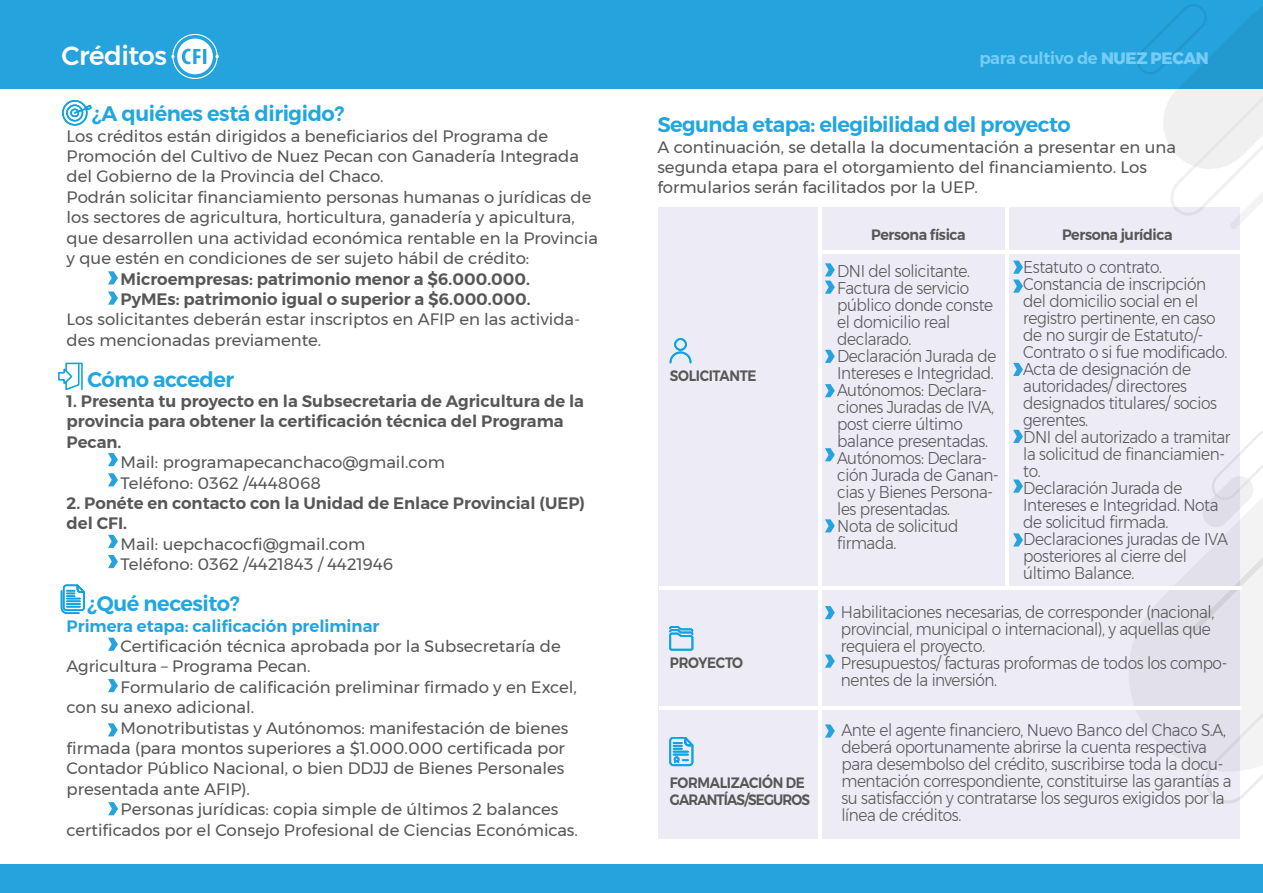
<style>
.page{position:relative;width:1263px;height:893px;background:#fff}
.page>*{position:absolute;margin:0;border:0;box-sizing:border-box;transform-origin:0 0}
.t1{font:500 26.1px "Montserrat";letter-spacing:-.02em;color:#fff}
.t2{font:600 21px "Montserrat";letter-spacing:-.025em;color:#20a7e0}
.t3{font:300 16.95px/17px "Montserrat";letter-spacing:-.025em;color:#575756;scale:.9 1}
.t4{font:16.5px/20.4px "Montserrat";color:#575756}
.t5{font:600 16.5px/20.4px "Montserrat";color:#575756}
.t6{font:600 16.5px "Montserrat";color:#25a3dd}
.t7{font:600 16.5px "Montserrat";letter-spacing:-.02em;color:#75ccf4}
.t8{font:600 15px/17px "Montserrat";letter-spacing:-.065em;color:#575756;scale:.9 1}
.t9{font:600 15px "Montserrat";letter-spacing:-.025em;color:#575756;scale:.95 1}
.t10{font:600 15px "Montserrat";letter-spacing:-.025em;color:#575756;scale:.9 1}
.s1{font-weight:800}
</style>
<div class="page">
<div style="left:659px;top:207px;width:581px;height:631px;background:#edebf6"></div>
<div style="left:0;top:0;width:1263px;height:88px;background:#25a3dd"></div>
<svg style="left:1129px;top:570px;width:62px;height:194px;fill:#e2e0eb"></svg>
<svg style="left:1191px;top:431px;width:72px;height:372px"></svg>
<svg style="left:1137px;top:4px;width:126px;height:225px"></svg>
<svg style="left:58px;top:362px;width:25px;height:29px"></svg>
<div style="left:62px;top:100px;width:26px;height:26px;border:2px solid #0fa4df;border-radius:50%"></div>
<div style="left:66px;top:104px;width:17px;height:17px;border:2px solid #0fa4df;border-radius:50%"></div>
<div style="left:70px;top:108px;width:9px;height:9px;border:2px solid #0fa4df;border-radius:50%"></div>
<svg style="left:73px;top:105px;width:19px;height:10px"></svg>
<svg style="left:60px;top:585px;width:25px;height:29px"></svg>
<svg style="left:171px;top:34px;width:48px;height:45px"></svg>
<div style="left:0;top:864px;width:1263px;height:29px;background:#25a3dd"></div>
<div style="left:674px;top:338px;width:13px;height:13px;border:2px solid #0fa4df;border-radius:50%"></div>
<svg style="left:670px;top:351px;width:22px;height:13px"></svg>
<svg style="left:670px;top:626px;width:24px;height:25px"></svg>
<svg style="left:670px;top:737px;width:24px;height:30px"></svg>
<hr style="left:818px;top:206px;width:4px;height:644px;background:#fff">
<hr style="left:1005px;top:207px;width:4px;height:379px;background:#fff">
<hr style="left:659px;top:586px;width:583px;height:4px;background:#fff">
<hr style="left:819px;top:250px;width:423px;height:3px;background:#fff">
<hr style="left:659px;top:706px;width:583px;height:4px;background:#fff">
<svg style="left:108px;top:271px;width:10px;height:13px"></svg>
<svg style="left:108px;top:291px;width:10px;height:14px"></svg>
<svg style="left:108px;top:453px;width:10px;height:13px"></svg>
<svg style="left:108px;top:473px;width:10px;height:13px"></svg>
<svg style="left:825px;top:263px;width:10px;height:31px"></svg>
<svg style="left:825px;top:350px;width:10px;height:13px"></svg>
<svg style="left:825px;top:384px;width:10px;height:13px"></svg>
<svg style="left:825px;top:448px;width:10px;height:13px"></svg>
<svg style="left:825px;top:519px;width:10px;height:13px"></svg>
<svg style="left:825px;top:606px;width:10px;height:13px"></svg>
<svg style="left:825px;top:655px;width:10px;height:13px"></svg>
<svg style="left:825px;top:724px;width:10px;height:14px"></svg>
<svg style="left:1013px;top:261px;width:10px;height:13px"></svg>
<svg style="left:1013px;top:280px;width:10px;height:13px"></svg>
<svg style="left:1013px;top:363px;width:10px;height:13px"></svg>
<svg style="left:1013px;top:430px;width:10px;height:13px"></svg>
<svg style="left:1013px;top:480px;width:10px;height:13px"></svg>
<svg style="left:1013px;top:533px;width:10px;height:13px"></svg>
<svg style="left:108px;top:535px;width:10px;height:13px"></svg>
<svg style="left:108px;top:555px;width:10px;height:13px"></svg>
<svg style="left:108px;top:638px;width:10px;height:13px"></svg>
<svg style="left:108px;top:679px;width:10px;height:13px"></svg>
<svg style="left:108px;top:723px;width:10px;height:13px"></svg>
<svg style="left:108px;top:802px;width:10px;height:13px"></svg>
<h1 class="t1" style="left:62px;top:35px;width:107px">Créditos</h1>
<p class="t7" style="left:979px;top:45px;width:231px">para cultivo de <span class="s1">NUEZ PECAN</span></p>
<p class="t2" style="left:92px;top:97px;width:254px">¿A quiénes está dirigido?</p>
<p class="t4" style="left:67px;top:125px;width:533px">Los créditos están dirigidos a beneficiarios del Programa de Promoción del Cultivo de Nuez Pecan con Ganadería Integrada del Gobierno de la Provincia del Chaco.<br>Podrán solicitar financiamiento personas humanas o jurídicas de los sectores de agricultura, horticultura, ganadería y apicultura, que desarrollen una actividad económica rentable en la Provincia y que estén en condiciones de ser sujeto hábil de crédito:</p>
<p class="t5" style="left:121px;top:268px;width:411px">Microempresas: patrimonio menor a $6.000.000.<br>PyMEs: patrimonio igual o superior a $6.000.000.</p>
<p class="t4" style="left:67px;top:309px;width:515px">Los solicitantes deberán estar inscriptos en AFIP en las activida&shy;des mencionadas previamente.</p>
<p class="t2" style="left:88px;top:362px;width:148px">Cómo acceder</p>
<p class="t5" style="left:67px;top:391px;width:519px">1. Presenta tu proyecto en la Subsecretaria de Agricultura de la provincia para obtener la certificación técnica del Programa<br>Pecan.</p>
<p class="t4" style="left:121px;top:452px;width:326px">Mail: programapecanchaco@gmail.com<br>Teléfono: 0362 /4448068</p>
<p class="t5" style="left:67px;top:493px;width:520px">2. Ponéte en contacto con la Unidad de Enlace Provincial (UEP) del CFI.</p>
<p class="t4" style="left:121px;top:534px;width:274px">Mail: uepchacocfi@gmail.com<br>Teléfono: 0362 /4421843 / 4421946</p>
<p class="t2" style="left:88px;top:587px;width:153px">¿Qué necesito?</p>
<p class="t6" style="left:67px;top:613px;width:314px">Primera etapa: calificación preliminar</p>
<p class="t4" style="left:67px;top:636px;width:496px;text-indent:54px">Certificación técnica aprobada por la Subsecretaría de<br>Agricultura – Programa Pecan.</p>
<p class="t4" style="left:67px;top:676px;width:512px;text-indent:54px">Formulario de calificación preliminar firmado y en Excel, con su anexo adicional.</p>
<p class="t4" style="left:67px;top:717px;width:503px;text-indent:54px">Monotributistas y Autónomos: manifestación de bienes firmada (para montos superiores a $1.000.000 certificada por Contador Público Nacional, o bien DDJJ de Bienes Personales presentada ante AFIP).</p>
<p class="t4" style="left:67px;top:799px;width:513px;text-indent:54px">Personas jurídicas: copia simple de últimos 2 balances certificados por el Consejo Profesional de Ciencias Económicas.</p>
<p class="t2" style="left:657px;top:108px;width:415px">Segunda etapa: elegibilidad del proyecto</p>
<p class="t4" style="left:657px;top:136px;width:520px">A continuación, se detalla la documentación a presentar en una segunda etapa para el otorgamiento del financiamiento. Los formularios serán facilitados por la UEP.</p>
<p class="t10" style="left:670px;top:364px;width:98px">SOLICITANTE</p>
<p class="t10" style="left:670px;top:651px;width:83px">PROYECTO</p>
<p class="t8" style="left:670px;top:774px;width:157px">FORMALIZACIÓN DE<br>GARANTÍAS/SEGUROS</p>
<p class="t9" style="left:871px;top:223px;width:101px">Persona física</p>
<p class="t9" style="left:1062px;top:223px;width:118px">Persona jurídica</p>
<p class="t3" style="left:837px;top:262px;width:181px">DNI del solicitante.<br>Factura de servicio público donde conste el domicilio real declarado.<br>Declaración Jurada de<br>Intereses e Integridad.<br>Autónomos: Declara&shy;ciones Juradas de IVA, post cierre último balance presentadas.<br>Autónomos: Declara&shy;ción Jurada de Ganan&shy;cias y Bienes Persona&shy;les presentadas.<br>Nota de solicitud firmada.</p>
<p class="t3" style="left:1023px;top:258px;width:232px">Estatuto o contrato.<br>Constancia de inscripción del domicilio social en el registro pertinente, en caso de no surgir de Estatuto/-<br>Contrato o si fue modificado.<br>Acta de designación de autoridades/ directores designados titulares/ socios gerentes.<br>DNI del autorizado a tramitar la solicitud de financiamien&shy;to.<br>Declaración Jurada de<br>Intereses e Integridad. Nota de solicitud firmada.<br>Declaraciones juradas de IVA posteriores al cierre del último Balance.</p>
<p class="t3" style="left:841px;top:603px;width:431px">Habilitaciones necesarias, de corresponder (nacional, provincial, municipal o internacional), y aquellas que requiera el proyecto.<br>Presupuestos/ facturas proformas de todos los compo&shy;nentes de la inversión.</p>
<p class="t3" style="left:841px;top:721px;width:435px">Ante el agente financiero, Nuevo Banco del Chaco S.A, deberá oportunamente abrirse la cuenta respectiva para desembolso del crédito, suscribirse toda la docu&shy;mentación correspondiente, constituirse las garantías a su satisfacción y contratarse los seguros exigidos por la línea de créditos.</p>
</div>
